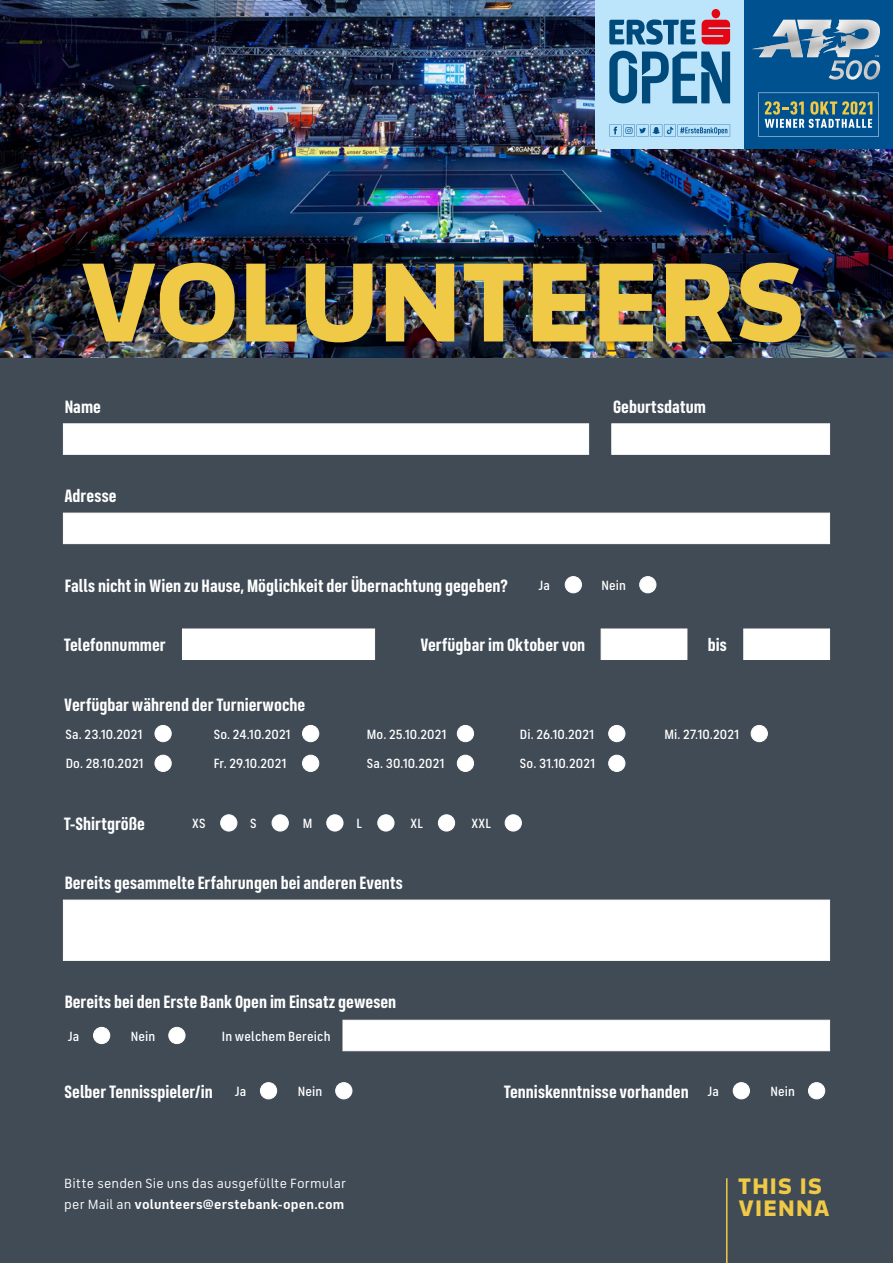
<style>
.page{position:relative;width:893px;height:1263px;background:#fff}
.page>*{position:absolute;margin:0;border:0;box-sizing:border-box;transform-origin:0 0}
.t1{font:900 112.5px "FS Industrie Ex";letter-spacing:-.02em;color:#f0c946;scale:.94 1}
.t2{font:900 22.5px/22.5px "FS Industrie Ex";letter-spacing:.055em;color:#f0c946;scale:.94 1}
.t3{font:700 18px "FS Industrie Cd";color:#fff}
.t4{font:500 13.5px "FS Industrie Nw";letter-spacing:.02em;color:#fff}
.t5{font:13.5px/21px "FS Industrie";letter-spacing:.015em;color:#fff}
.s1{font-weight:700}
</style>
<div class="page">
<div style="left:0;top:357px;width:893px;height:906px;background:#414b55"></div>
<svg style="left:63px;top:512px;width:767px;height:32px;background:#fafafb"></svg>
<div style="left:611px;top:423px;width:219px;height:32px;background:#fff"></div>
<div style="left:63px;top:423px;width:526px;height:32px;background:#fff"></div>
<div style="left:182px;top:628px;width:193px;height:32px;background:#fff"></div>
<div style="left:63px;top:899px;width:767px;height:62px;background:#fff"></div>
<svg style="left:342px;top:1019px;width:488px;height:32px;background:#f9f9fa"></svg>
<div style="left:600px;top:628px;width:88px;height:32px;background:#fff"></div>
<div style="left:743px;top:628px;width:87px;height:32px;background:#fff"></div>
<div style="left:565px;top:577px;width:16px;height:16px;background:#fff;border-radius:50%"></div>
<div style="left:565px;top:576px;width:17px;height:17px;border:1px solid #fff;border-radius:50%"></div>
<div style="left:640px;top:577px;width:16px;height:16px;background:#fff;border-radius:50%"></div>
<div style="left:639px;top:576px;width:17px;height:17px;border:1px solid #fff;border-radius:50%"></div>
<div style="left:155px;top:725px;width:16px;height:17px;background:#fff;border-radius:50%"></div>
<div style="left:155px;top:725px;width:17px;height:17px;border:1px solid #fff;border-radius:50%"></div>
<div style="left:155px;top:755px;width:16px;height:16px;background:#fff;border-radius:50%"></div>
<div style="left:155px;top:755px;width:17px;height:17px;border:1px solid #fff;border-radius:50%"></div>
<div style="left:221px;top:815px;width:16px;height:16px;background:#fff;border-radius:50%"></div>
<div style="left:220px;top:814px;width:17px;height:17px;border:1px solid #fff;border-radius:50%"></div>
<div style="left:272px;top:815px;width:16px;height:16px;background:#fff;border-radius:50%"></div>
<div style="left:272px;top:814px;width:17px;height:17px;border:1px solid #fff;border-radius:50%"></div>
<div style="left:327px;top:815px;width:16px;height:16px;background:#fff;border-radius:50%"></div>
<div style="left:326px;top:814px;width:17px;height:17px;border:1px solid #fff;border-radius:50%"></div>
<div style="left:378px;top:815px;width:16px;height:16px;background:#fff;border-radius:50%"></div>
<div style="left:377px;top:814px;width:17px;height:17px;border:1px solid #fff;border-radius:50%"></div>
<div style="left:438px;top:815px;width:17px;height:16px;background:#fff;border-radius:50%"></div>
<div style="left:438px;top:814px;width:17px;height:17px;border:1px solid #fff;border-radius:50%"></div>
<div style="left:505px;top:815px;width:16px;height:16px;background:#fff;border-radius:50%"></div>
<div style="left:505px;top:814px;width:17px;height:17px;border:1px solid #fff;border-radius:50%"></div>
<div style="left:302px;top:755px;width:17px;height:16px;background:#fff;border-radius:50%"></div>
<div style="left:302px;top:755px;width:17px;height:17px;border:1px solid #fff;border-radius:50%"></div>
<div style="left:457px;top:755px;width:17px;height:16px;background:#fff;border-radius:50%"></div>
<div style="left:457px;top:755px;width:17px;height:17px;border:1px solid #fff;border-radius:50%"></div>
<div style="left:609px;top:755px;width:16px;height:16px;background:#fff;border-radius:50%"></div>
<div style="left:608px;top:755px;width:17px;height:17px;border:1px solid #fff;border-radius:50%"></div>
<div style="left:302px;top:725px;width:17px;height:17px;background:#fff;border-radius:50%"></div>
<div style="left:302px;top:725px;width:17px;height:17px;border:1px solid #fff;border-radius:50%"></div>
<div style="left:457px;top:725px;width:17px;height:17px;background:#fff;border-radius:50%"></div>
<div style="left:457px;top:725px;width:17px;height:17px;border:1px solid #fff;border-radius:50%"></div>
<div style="left:609px;top:725px;width:16px;height:17px;background:#fff;border-radius:50%"></div>
<div style="left:608px;top:725px;width:17px;height:17px;border:1px solid #fff;border-radius:50%"></div>
<div style="left:751px;top:725px;width:16px;height:17px;background:#fff;border-radius:50%"></div>
<div style="left:751px;top:725px;width:17px;height:17px;border:1px solid #fff;border-radius:50%"></div>
<div style="left:94px;top:1027px;width:16px;height:16px;background:#fff;border-radius:50%"></div>
<div style="left:93px;top:1027px;width:17px;height:17px;border:1px solid #fff;border-radius:50%"></div>
<div style="left:169px;top:1027px;width:16px;height:16px;background:#fff;border-radius:50%"></div>
<div style="left:168px;top:1027px;width:17px;height:17px;border:1px solid #fff;border-radius:50%"></div>
<div style="left:260px;top:1083px;width:17px;height:16px;background:#fff;border-radius:50%"></div>
<div style="left:260px;top:1082px;width:17px;height:17px;border:1px solid #fff;border-radius:50%"></div>
<div style="left:336px;top:1083px;width:16px;height:16px;background:#fff;border-radius:50%"></div>
<div style="left:335px;top:1082px;width:17px;height:17px;border:1px solid #fff;border-radius:50%"></div>
<div style="left:733px;top:1083px;width:16px;height:16px;background:#fff;border-radius:50%"></div>
<div style="left:733px;top:1082px;width:17px;height:17px;border:1px solid #fff;border-radius:50%"></div>
<div style="left:808px;top:1083px;width:17px;height:16px;background:#fff;border-radius:50%"></div>
<div style="left:808px;top:1082px;width:17px;height:17px;border:1px solid #fff;border-radius:50%"></div>
<img style="left:0;top:0;width:893px;height:357px">
<div style="left:595px;top:0;width:149px;height:149px;background:#bce4fa"></div>
<svg style="left:702px;top:9px;width:28px;height:35px"></svg>
<svg style="left:609px;top:20px;width:86px;height:25px"></svg>
<svg style="left:609px;top:51px;width:121px;height:52px"></svg>
<svg style="left:609px;top:125px;width:121px;height:11px"></svg>
<div style="left:744px;top:0;width:149px;height:149px;background:#00518f"></div>
<svg style="left:752px;top:20px;width:129px;height:60px"></svg>
<svg style="left:758px;top:93px;width:121px;height:44px"></svg>
<hr style="left:726px;top:1179px;width:1px;height:84px;background:#f0c946">
<h1 class="t1" style="left:78px;top:231px;width:775px">VOLUNTEERS</h1>
<p class="t3" style="left:65px;top:396px;width:38px">Name</p>
<p class="t3" style="left:64px;top:485px;width:54px">Adresse</p>
<p class="t3" style="left:65px;top:574px;width:445px">Falls nicht in Wien zu Hause, Möglichkeit der Übernachtung gegeben?</p>
<p class="t4" style="left:538px;top:577px;width:13px">Ja</p>
<p class="t3" style="left:613px;top:396px;width:94px">Geburtsdatum</p>
<p class="t4" style="left:601px;top:577px;width:26px">Nein</p>
<p class="t3" style="left:64px;top:634px;width:103px">Telefonnummer</p>
<p class="t3" style="left:64px;top:693px;width:242px">Verfügbar während der Turnierwoche</p>
<p class="t3" style="left:420px;top:634px;width:166px">Verfügbar im Oktober von</p>
<p class="t3" style="left:708px;top:634px;width:20px">bis</p>
<p class="t4" style="left:66px;top:726px;width:78px">Sa. 23.10.2021</p>
<p class="t4" style="left:214px;top:726px;width:78px">So. 24.10.2021</p>
<p class="t4" style="left:367px;top:726px;width:81px">Mo. 25.10.2021</p>
<p class="t4" style="left:520px;top:726px;width:76px">Di. 26.10.2021</p>
<p class="t4" style="left:664px;top:726px;width:76px">Mi. 27.10.2021</p>
<p class="t4" style="left:66px;top:756px;width:79px">Do. 28.10.2021</p>
<p class="t4" style="left:214px;top:756px;width:74px">Fr. 29.10.2021</p>
<p class="t4" style="left:367px;top:756px;width:79px">Sa. 30.10.2021</p>
<p class="t4" style="left:520px;top:756px;width:77px">So. 31.10.2021</p>
<p class="t3" style="left:64px;top:812px;width:83px">T-Shirtgröße</p>
<p class="t4" style="left:192px;top:815px;width:15px">XS</p>
<p class="t4" style="left:250px;top:815px;width:8px">S</p>
<p class="t4" style="left:303px;top:815px;width:11px">M</p>
<p class="t4" style="left:357px;top:815px;width:7px">L</p>
<p class="t4" style="left:411px;top:815px;width:14px">XL</p>
<p class="t4" style="left:471px;top:815px;width:21px">XXL</p>
<p class="t3" style="left:65px;top:872px;width:340px">Bereits gesammelte Erfahrungen bei anderen Events</p>
<p class="t3" style="left:65px;top:991px;width:333px">Bereits bei den Erste Bank Open im Einsatz gewesen</p>
<p class="t4" style="left:68px;top:1028px;width:13px">Ja</p>
<p class="t4" style="left:131px;top:1028px;width:26px">Nein</p>
<p class="t4" style="left:222px;top:1028px;width:110px">In welchem Bereich</p>
<p class="t3" style="left:65px;top:1080px;width:150px">Selber Tennisspieler/in</p>
<p class="t3" style="left:504px;top:1080px;width:186px">Tenniskenntnisse vorhanden</p>
<p class="t4" style="left:298px;top:1083px;width:26px">Nein</p>
<p class="t4" style="left:770px;top:1083px;width:26px">Nein</p>
<p class="t4" style="left:235px;top:1083px;width:13px">Ja</p>
<p class="t4" style="left:707px;top:1083px;width:13px">Ja</p>
<p class="t5" style="left:64px;top:1173px;width:283px">Bitte senden Sie uns das ausgefüllte Formular per Mail an <span class="s1">volunteers@erstebank-open.com</span></p>
<p class="t2" style="left:738px;top:1174px;width:100px">THIS IS<br>VIENNA</p>
</div>
